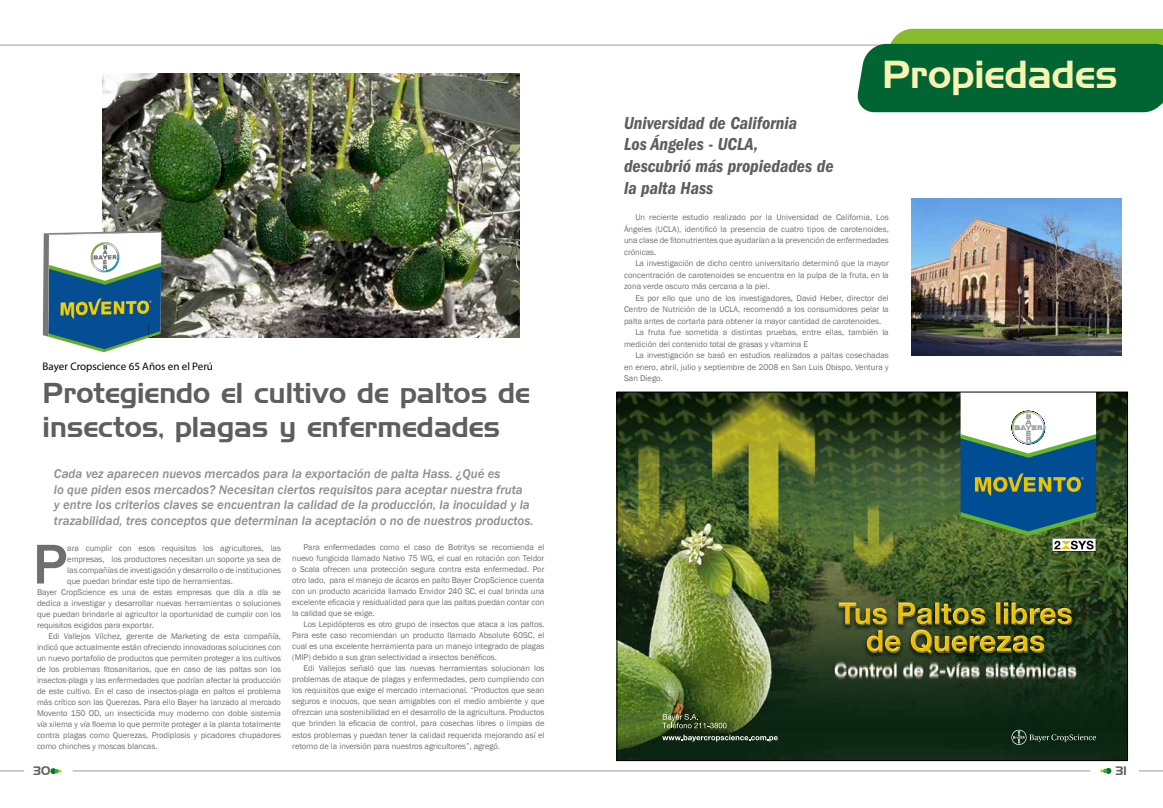
<style>
.page{position:relative;width:1163px;height:808px;background:#fff}
.page>*{position:absolute;margin:0;border:0;box-sizing:border-box;transform-origin:0 0}
.t1{font:500 58px "Franklin Gothic";color:#706f6f}
.t2{font:38px "Handel Gothic BT";color:#f9f3b2}
.t3{font:28px/33.6px "Handel Gothic BT";color:#5f5e5e}
.t4{font:18px/21.6px "ITC Franklin Gothic Std Dm Cd It";color:#5f5e5e}
.t5{font:italic 500 13px/15.6px "Franklin Gothic";color:#8e8e8d}
.t6{font:12px "Handel Gothic BT";color:#646363}
.t7{font:11px "Myriad Pro";color:#000}
.t8{font:8.5px/11px "Franklin Gothic";letter-spacing:-.005em;color:#706f6f;text-align:justify}
</style>
<div class="page">
<hr style="left:73px;top:771px;width:1017px;height:1px;background:#9d9d9c">
<hr style="left:0;top:45px;width:1162px;height:1px;background:#9d9d9c">
<svg style="left:1139px;top:771px;width:23px;height:1px"></svg>
<svg style="left:0;top:771px;width:24px;height:1px"></svg>
<img style="left:102px;top:73px;width:417px;height:264px">
<svg style="left:43px;top:231px;width:118px;height:121px"></svg>
<img style="left:618px;top:393px;width:507px;height:366px">
<img style="left:838px;top:602px;width:233px;height:22px">
<svg style="left:662px;top:714px;width:64px;height:14px"></svg>
<svg style="left:662px;top:735px;width:115px;height:7px"></svg>
<svg style="left:960px;top:393px;width:135px;height:158px"></svg>
<svg style="left:1011px;top:730px;width:84px;height:15px"></svg>
<img style="left:911px;top:198px;width:209px;height:158px">
<svg style="left:854px;top:29px;width:308px;height:83px;background:#217a3c"></svg>
<svg style="left:1100px;top:768px;width:11px;height:6px"></svg>
<svg style="left:50px;top:768px;width:12px;height:6px"></svg>
<p class="t7" style="left:43px;top:359px;width:172px">Bayer Cropscience 65 Años en el Perú</p>
<h3 class="t3" style="left:43px;top:376px;width:489px">Protegiendo el cultivo de paltos de insectos, plagas y enfermedades</h3>
<p class="t5" style="left:54px;top:466px;width:481px">Cada vez aparecen nuevos mercados para la exportación de palta Hass. ¿Qué es<br>lo que piden esos mercados? Necesitan ciertos requisitos para aceptar nuestra fruta<br>y entre los criterios claves se encuentran la calidad de la producción, la inocuidad y la trazabilidad, tres conceptos que determinan la aceptación o no de nuestros productos.</p>
<h1 class="t1" style="left:33px;top:528px;width:36px">P</h1>
<p class="t8" style="left:67px;top:542px;width:215px">ara cumplir con esos requisitos los agricultores, las</p>
<p class="t8" style="left:292px;top:542px;width:254px;text-indent:11px">Para enfermedades como el caso de Botritys se recomienda el nuevo fungicida llamado Nativo 75 WG, el cual en rotación con Teldor o Scala ofrecen una protección segura contra esta enfermedad. Por otro lado, para el manejo de ácaros en palto Bayer CropScience cuenta con un producto acaricida llamado Envidor 240 SC, el cual brinda una excelente eficacia y residualidad para que las paltas puedan contar con la calidad que se exige.</p>
<p class="t8" style="left:292px;top:619px;width:254px;text-indent:11px">Los Lepidópteros es otro grupo de insectos que ataca a los paltos.<br>Para este caso recomiendan un producto llamado Absolute 60SC, el cual es una excelente herramienta para un manejo integrado de plagas (MIP) debido a sus gran selectividad a insectos benéficos.</p>
<p class="t8" style="left:292px;top:663px;width:254px;text-indent:11px">Edi Vallejos señaló que las nuevas herramientas solucionan los problemas de ataque de plagas y enfermedades, pero cumpliendo con los requisitos que exige el mercado internacional. “Productos que sean seguros e inocuos, que sean amigables con el medio ambiente y que ofrezcan una sostenibilidad en el desarrollo de la agricultura. Productos que brinden la eficacia de control, para cosechas libres o limpias de estos problemas y puedan tener la calidad requerida mejorando así el retorno de la inversión para nuestros agricultores”, agregó.</p>
<p class="t8" style="left:67px;top:553px;width:215px">empresas, los productores necesitan un soporte ya sea de</p>
<p class="t8" style="left:67px;top:564px;width:215px">las compañías de investigación y desarrollo o de instituciones</p>
<p class="t8" style="left:67px;top:575px;width:167px">que puedan brindar este tipo de herramientas.</p>
<p class="t8" style="left:37px;top:586px;width:245px">Bayer CropScience es una de estas empresas que día a día se</p>
<p class="t8" style="left:37px;top:597px;width:245px">dedica a investigar y desarrollar nuevas herramientas o soluciones</p>
<p class="t8" style="left:37px;top:608px;width:245px">que puedan brindarle al agricultor la oportunidad de cumplir con los</p>
<p class="t8" style="left:37px;top:619px;width:118px">requisitos exigidos para exportar.</p>
<p class="t8" style="left:48px;top:630px;width:234px">Edi Vallejos Vílchez, gerente de Marketing de esta compañía,</p>
<p class="t8" style="left:37px;top:641px;width:245px">indicó que actualmente están ofreciendo innovadoras soluciones con</p>
<p class="t8" style="left:37px;top:652px;width:245px">un nuevo portafolio de productos que permiten proteger a los cultivos</p>
<p class="t8" style="left:37px;top:663px;width:245px">de los problemas fitosanitarios, que en caso de las paltas son los</p>
<p class="t8" style="left:37px;top:674px;width:245px">insectos-plaga y las enfermedades que podrían afectar la producción</p>
<p class="t8" style="left:37px;top:685px;width:245px">de este cultivo. En el caso de insectos-plaga en paltos el problema</p>
<p class="t8" style="left:37px;top:696px;width:245px">más crítico son las Querezas. Para ello Bayer ha lanzado al mercado</p>
<p class="t8" style="left:37px;top:707px;width:245px">Movento 150 OD, un insecticida muy moderno con doble sistemia</p>
<p class="t8" style="left:37px;top:718px;width:245px">vía xilema y vía floema lo que permite proteger a la planta totalmente</p>
<p class="t8" style="left:37px;top:729px;width:245px">contra plagas como Querezas, Prodiplosis y picadores chupadores</p>
<p class="t8" style="left:37px;top:740px;width:122px">como chinches y moscas blancas.</p>
<h2 class="t2" style="left:881px;top:51px;width:237px">Propiedades</h2>
<h3 class="t4" style="left:624px;top:112px;width:211px">Universidad de California<br>Los Ángeles - UCLA,<br>descubrió más propiedades de la palta Hass</h3>
<p class="t8" style="left:624px;top:212px;width:266px;line-height:11.5px;text-indent:11px">Un reciente estudio realizado por la Universidad de California, Los Ángeles (UCLA), identificó la presencia de cuatro tipos de carotenoides, una clase de fitonutrientes que ayudarían a la prevención de enfermedades crónicas.</p>
<p class="t8" style="left:624px;top:258px;width:266px;line-height:11.5px;text-indent:11px">La investigación de dicho centro universitario determinó que la mayor concentración de carotenoides se encuentra en la pulpa de la fruta, en la zona verde oscuro más cercana a la piel.</p>
<p class="t8" style="left:635px;top:292px;width:255px">Es por ello que uno de los investigadores, David Heber, director del</p>
<p class="t8" style="left:624px;top:304px;width:266px">Centro de Nutrición de la UCLA, recomendó a los consumidores pelar la</p>
<p class="t8" style="left:624px;top:315px;width:259px">palta antes de cortarla para obtener la mayor cantidad de carotenoides.</p>
<p class="t8" style="left:635px;top:327px;width:255px">La fruta fue sometida a distintas pruebas, entre ellas, también la</p>
<p class="t8" style="left:624px;top:338px;width:186px">medición del contenido total de grasas y vitamina E</p>
<p class="t8" style="left:635px;top:350px;width:255px">La investigación se basó en estudios realizados a paltas cosechadas</p>
<p class="t8" style="left:624px;top:361px;width:266px">en enero, abril, julio y septiembre de 2008 en San Luis Obispo, Ventura y</p>
<p class="t8" style="left:624px;top:373px;width:40px">San Diego.</p>
<h3 class="t6" style="left:34px;top:763px;width:18px">30</h3>
<h3 class="t6" style="left:1115px;top:763px;width:12px">31</h3>
</div>
